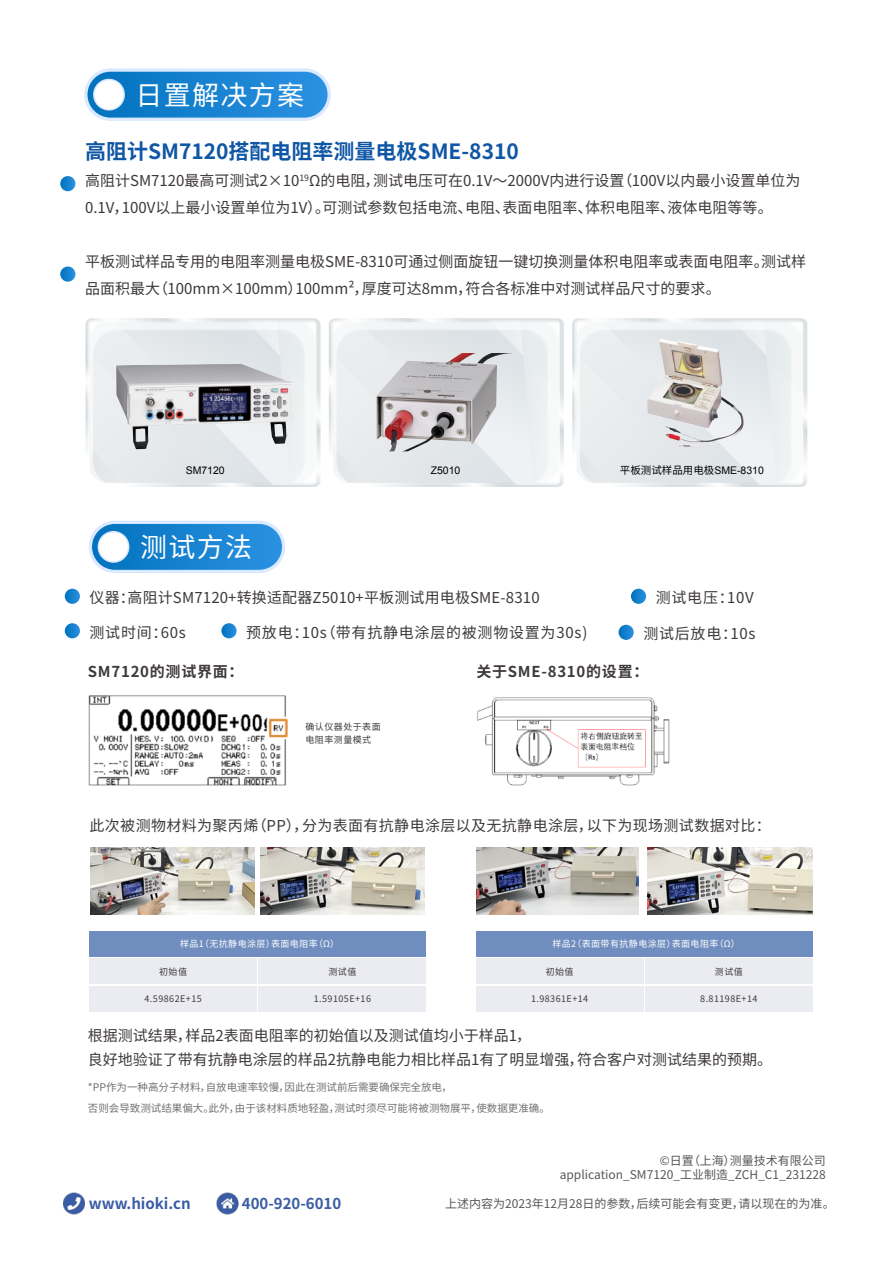
<style>
.page{position:relative;width:893px;height:1263px;background:#fff}
.page>*{position:absolute;margin:0;border:0;box-sizing:border-box;transform-origin:0 0}
.t1{font:27px "Source Han Sans CN";letter-spacing:.05em;color:#fff}
.t2{font:700 21px "Source Han Sans CN";color:#0f56a5}
.t3{font:15px/27px "Source Han Sans CN";color:#3e3a39}
.t4{font:15px "Source Han Sans CN";letter-spacing:.025em;color:#3e3a39}
.t5{font:15px "Source Han Sans CN";letter-spacing:.05em;color:#3e3a39}
.t6{font:700 15px "Source Han Sans CN";letter-spacing:.05em;color:#3e3a39}
.t7{font:700 15px "Source Han Sans CN";color:#3a5ca4}
.t8{font:12px/14.4px "Source Han Sans CN";color:#595757;text-align:right}
.t9{font:10.5px/21px "Source Han Sans CN";color:#727171}
.t10{font:10.5px "Source Han Sans CN";color:#000}
.t11{font:10.5px "Arial";color:#000}
.t12{font:9px/13.5px "Source Han Sans CN";letter-spacing:.05em;color:#3e3a39}
.t13{font:9px "Source Han Sans CN";letter-spacing:.05em;color:#fff}
.s1{font-family:"Arial"}
</style>
<div class="page">
<img style="left:63px;top:1192px;width:22px;height:23px">
<img style="left:216px;top:1192px;width:23px;height:23px">
<svg style="left:60px;top:176px;width:15px;height:15px"></svg>
<svg style="left:60px;top:266px;width:15px;height:16px"></svg>
<svg style="left:84px;top:68px;width:247px;height:53px;background:#4299da"></svg>
<div style="left:94px;top:79px;width:30px;height:31px;background:#fff;border-radius:50%"></div>
<div style="left:93px;top:79px;width:32px;height:32px;border:2px solid #d7e7ff;border-radius:50%"></div>
<svg style="left:85px;top:318px;width:236px;height:169px"></svg>
<svg style="left:329px;top:318px;width:235px;height:169px"></svg>
<svg style="left:572px;top:318px;width:235px;height:169px"></svg>
<img style="left:116px;top:364px;width:178px;height:85px">
<img style="left:376px;top:353px;width:137px;height:98px">
<img style="left:647px;top:342px;width:94px;height:103px">
<img style="left:477px;top:697px;width:193px;height:89px">
<svg style="left:65px;top:589px;width:15px;height:15px"></svg>
<svg style="left:65px;top:623px;width:15px;height:15px"></svg>
<svg style="left:631px;top:589px;width:15px;height:15px"></svg>
<svg style="left:221px;top:623px;width:16px;height:15px"></svg>
<svg style="left:619px;top:625px;width:15px;height:15px"></svg>
<svg style="left:89px;top:520px;width:196px;height:53px;background:#469bdb"></svg>
<div style="left:98px;top:532px;width:31px;height:30px;background:#fff;border-radius:50%"></div>
<div style="left:98px;top:531px;width:31px;height:32px;border:2px solid #d7e7ff;border-radius:50%"></div>
<img style="left:88px;top:695px;width:200px;height:91px">
<img style="left:90px;top:847px;width:164px;height:68px">
<img style="left:261px;top:847px;width:164px;height:68px">
<img style="left:476px;top:847px;width:162px;height:68px">
<img style="left:647px;top:848px;width:165px;height:66px">
<div style="left:90px;top:931px;width:336px;height:25px;background:#6f8dbe"></div>
<div style="left:90px;top:958px;width:167px;height:26px;background:#ebebf2"></div>
<div style="left:90px;top:986px;width:167px;height:26px;background:#ebebf2"></div>
<div style="left:259px;top:958px;width:167px;height:26px;background:#ebebf2"></div>
<div style="left:259px;top:986px;width:167px;height:26px;background:#ebebf2"></div>
<div style="left:476px;top:931px;width:336px;height:25px;background:#6f8dbe"></div>
<div style="left:476px;top:958px;width:167px;height:26px;background:#ebebf2"></div>
<div style="left:476px;top:986px;width:167px;height:26px;background:#ebebf2"></div>
<div style="left:645px;top:958px;width:167px;height:26px;background:#ebebf2"></div>
<div style="left:645px;top:986px;width:167px;height:26px;background:#ebebf2"></div>
<h1 class="t1" style="left:136px;top:80px;width:170px">日置解决方案</h1>
<h2 class="t2" style="left:85px;top:140px;width:435px">高阻计SM7120搭配电阻率测量电极SME-8310</h2>
<p class="t3" style="left:85px;top:168px;width:717px">高阻计SM7120最高可测试2×10<sup>19</sup>Ω的电阻，测试电压可在0.1V～2000V内进行设置（100V以内最小设置单位为<br>0.1V，100V以上最小设置单位为1V）。可测试参数包括电流、电阻、表面电阻率、体积电阻率、液体电阻等等。</p>
<p class="t3" style="left:85px;top:249px;width:722px">平板测试样品专用的电阻率测量电极SME-8310可通过侧面旋钮一键切换测量体积电阻率或表面电阻率。测试样品面积最大（100mm×100mm）100mm²，厚度可达8mm，符合各标准中对测试样品尺寸的要求。</p>
<p class="t11" style="left:186px;top:463px;width:41px">SM7120</p>
<p class="t11" style="left:431px;top:463px;width:31px">Z5010</p>
<p class="t10" style="left:620px;top:464px;width:146px">平板测试样品用电极<span class="s1">SME-8310</span></p>
<h1 class="t1" style="left:140px;top:532px;width:114px">测试方法</h1>
<p class="t3" style="left:90px;top:584px;width:452px">仪器：高阻计SM7120+转换适配器Z5010+平板测试用电极SME-8310</p>
<p class="t3" style="left:90px;top:619px;width:98px">测试时间：60s</p>
<p class="t6" style="left:88px;top:663px;width:157px">SM7120的测试界面：</p>
<p class="t6" style="left:476px;top:663px;width:174px">关于SME-8310的设置：</p>
<p class="t3" style="left:656px;top:584px;width:100px">测试电压：10V</p>
<p class="t5" style="left:246px;top:624px;width:343px">预放电：10s（带有抗静电涂层的被测物设置为30s)</p>
<p class="t5" style="left:643px;top:625px;width:114px">测试后放电：10s</p>
<p class="t12" style="left:306px;top:720px;width:77px">确认仪器处于表面电阻率测量模式</p>
<p class="t4" style="left:90px;top:817px;width:683px">此次被测物材料为聚丙烯（PP），分为表面有抗静电涂层以及无抗静电涂层，以下为现场测试数据对比：</p>
<p class="t13" style="left:180px;top:939px;width:161px">样品1（无抗静电涂层）表面电阻率（Ω）</p>
<p class="t12" style="left:159px;top:965px;width:29px">初始值</p>
<p class="t12" style="left:328px;top:965px;width:29px">测试值</p>
<p class="t12" style="left:145px;top:992px;width:59px">4.59862E+15</p>
<p class="t12" style="left:314px;top:992px;width:59px">1.59105E+16</p>
<p class="t13" style="left:552px;top:939px;width:189px">样品2（表面带有抗静电涂层）表面电阻率（Ω）</p>
<p class="t12" style="left:546px;top:965px;width:29px">初始值</p>
<p class="t12" style="left:715px;top:965px;width:29px">测试值</p>
<p class="t12" style="left:531px;top:992px;width:59px">1.98361E+14</p>
<p class="t12" style="left:700px;top:992px;width:59px">8.81198E+14</p>
<p class="t3" style="left:88px;top:1024px;width:686px;line-height:24px">根据测试结果，样品2表面电阻率的初始值以及测试值均小于样品1，<br>良好地验证了带有抗静电涂层的样品2抗静电能力相比样品1有了明显增强，符合客户对测试结果的预期。</p>
<p class="t9" style="left:88px;top:1077px;width:464px">*PP作为一种高分子材料，自放电速率较慢，因此在测试前后需要确保完全放电，<br>否则会导致测试结果偏大。此外，由于该材料质地轻盈，测试时须尽可能将被测物展平，使数据更准确。</p>
<p class="t8" style="left:560px;top:1153px;width:268px">©日置（上海）测量技术有限公司application_SM7120_工业制造_ZCH_C1_231228</p>
<p class="t7" style="left:89px;top:1195px;width:103px">www.hioki.cn</p>
<p class="t7" style="left:242px;top:1195px;width:101px">400-920-6010</p>
<p class="t8" style="left:445px;top:1196px;width:391px">上述内容为2023年12月28日的参数，后续可能会有变更，请以现在的为准。</p>
</div>
